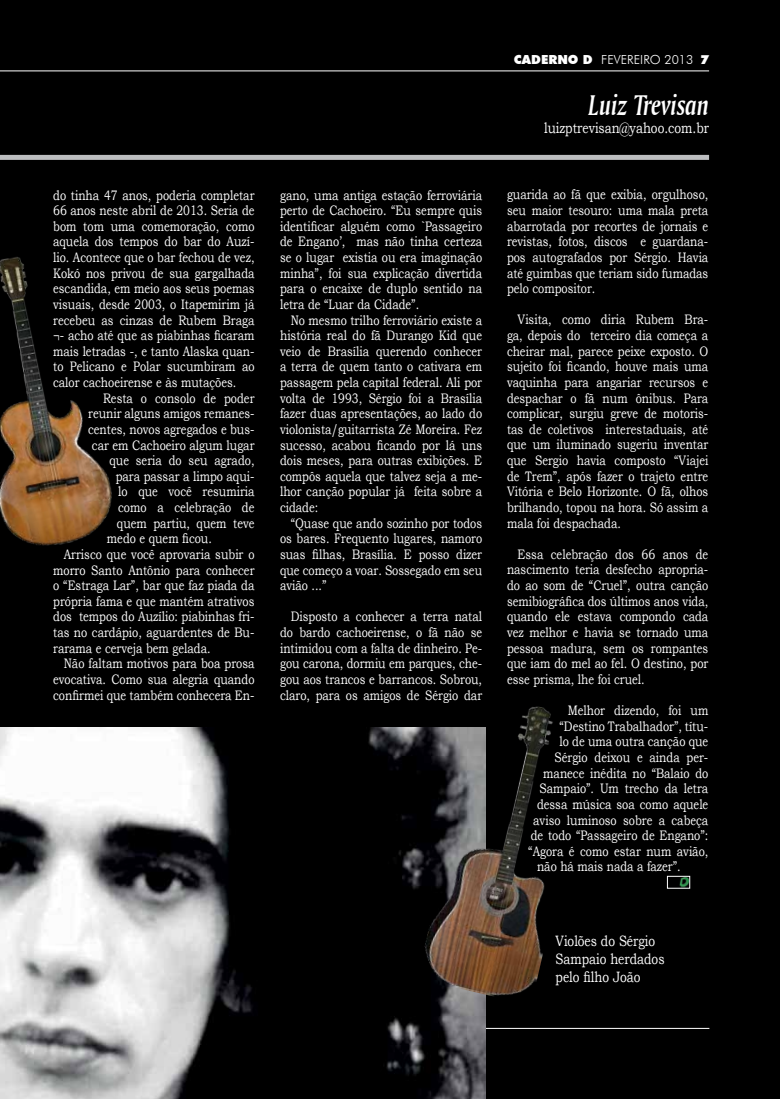
<style>
.page{position:relative;width:780px;height:1099px;background:#fff}
.page>*{position:absolute;margin:0;border:0;box-sizing:border-box;transform-origin:0 0}
.t1{font:30px "Amerigo BT Bold Italic A";color:#fff;scale:.8 1}
.t2{font:15px/18px "Bookman Old Style";color:#fff;scale:.8 1}
.t3{font:13.75px/15.6px "Bookman Old Style";color:#fff;text-align:justify;scale:.8 1}
.t4{font:300 12.5px "Futura BT";color:#fff}
.s1{font-weight:900}
</style>
<div class="page">
<div style="left:0;top:0;width:780px;height:1098px;background:#000"></div>
<img style="left:679px;top:878px;width:8px;height:8px">
<div style="left:667px;top:876px;width:22px;height:12px;border:1px solid #fff"></div>
<hr style="left:0;top:1028px;width:709px;height:1px;background:#fff">
<hr style="left:0;top:71px;width:709px;height:1px;background:#fff">
<div style="left:0;top:155px;width:709px;height:5px;background:#bcbec0"></div>
<img style="left:0;top:727px;width:485px;height:371px">
<img style="left:0;top:257px;width:112px;height:289px">
<img style="left:417px;top:706px;width:136px;height:299px">
<p class="t3" style="left:53px;top:187px;width:253px">do tinha 47 anos, poderia completar 66 anos neste abril de 2013. Seria de bom tom uma comemoração, como aquela dos tempos do bar do Auzí&shy;lio. Acontece que o bar fechou de vez, Kokó nos privou de sua gargalhada escandida, em meio aos seus poemas visuais, desde 2003, o Itapemirim já recebeu as cinzas de Rubem Braga ¬- acho até que as piabinhas ficaram mais letradas -, e tanto Alaska quan&shy;to Pelicano e Polar sucumbiram ao calor cachoeirense e às mutações.</p>
<p class="t3" style="left:103px;top:390px;width:191px">Resta o consolo de poder</p>
<p class="t3" style="left:88px;top:406px;width:209px">reunir alguns amigos remanes-</p>
<p class="t3" style="left:88px;top:421px;width:209px">centes, novos agregados e bus-</p>
<p class="t3" style="left:92px;top:437px;width:205px">car em Cachoeiro algum lugar</p>
<p class="t3" style="left:109px;top:453px;width:183px">que seria do seu agrado,</p>
<p class="t3" style="left:116px;top:468px;width:175px">para passar a limpo aqui-</p>
<p class="t3" style="left:118px;top:484px;width:172px">lo que você resumiria</p>
<p class="t3" style="left:118px;top:499px;width:172px">como a celebração de</p>
<p class="t3" style="left:117px;top:515px;width:173px">quem partiu, quem teve</p>
<p class="t3" style="left:107px;top:531px;width:133px">medo e quem ficou.</p>
<p class="t3" style="left:64px;top:546px;width:240px">Arrisco que você aprovaria subir o</p>
<p class="t3" style="left:53px;top:562px;width:253px">morro Santo Antônio para conhecer</p>
<p class="t3" style="left:53px;top:577px;width:253px">o “Estraga Lar”, bar que faz piada da</p>
<p class="t3" style="left:53px;top:593px;width:253px">própria fama e que mantém atrativos</p>
<p class="t3" style="left:53px;top:609px;width:253px">dos tempos do Auzílio: piabinhas fri-</p>
<p class="t3" style="left:53px;top:624px;width:253px">tas no cardápio, aguardentes de Bu-</p>
<p class="t3" style="left:53px;top:640px;width:198px">rarama e cerveja bem gelada.</p>
<p class="t3" style="left:64px;top:656px;width:240px">Não faltam motivos para boa prosa</p>
<p class="t3" style="left:53px;top:671px;width:253px">evocativa. Como sua alegria quando</p>
<p class="t3" style="left:53px;top:687px;width:253px">confirmei que também conhecera En-</p>
<p class="t3" style="left:280px;top:187px;width:254px">gano, uma antiga estação ferroviária perto de Cachoeiro. “Eu sempre quis identificar alguém como `Passageiro de Engano’, mas não tinha certeza se o lugar existia ou era imaginação minha”, foi sua explicação divertida para o encaixe de duplo sentido na letra de “Luar da Cidade”.</p>
<p class="t3" style="left:280px;top:312px;width:254px;text-indent:11px">No mesmo trilho ferroviário existe a história real do fã Durango Kid que veio de Brasília querendo conhecer a terra de quem tanto o cativara em passagem pela capital federal. Ali por volta de 1993, Sérgio foi a Brasília fazer duas apresentações, ao lado do violonista/guitarrista Zé Moreira. Fez sucesso, acabou ficando por lá uns dois meses, para outras exibições. E compôs aquela que talvez seja a me&shy;lhor canção popular já feita sobre a cidade:</p>
<p class="t3" style="left:280px;top:515px;width:254px;text-indent:11px">“Quase que ando sozinho por todos os bares. Frequento lugares, namoro suas filhas, Brasília. E posso dizer que começo a voar. Sossegado em seu avião ...”</p>
<p class="t3" style="left:280px;top:609px;width:254px;text-indent:11px">Disposto a conhecer a terra natal do bardo cachoeirense, o fã não se intimidou com a falta de dinheiro. Pe&shy;gou carona, dormiu em parques, che&shy;gou aos trancos e barrancos. Sobrou, claro, para os amigos de Sérgio dar</p>
<p class="t4" style="left:514px;top:52px;width:197px"><span class="s1">CADERNO D</span> FEVEREIRO 2013 <span class="s1">7</span></p>
<h1 class="t1" style="left:588px;top:87px;width:152px">Luiz Trevisan</h1>
<p class="t2" style="left:544px;top:119px;width:208px">luizptrevisan@yahoo.com.br</p>
<p class="t3" style="left:507px;top:187px;width:253px">guarida ao fã que exibia, orgulhoso, seu maior tesouro: uma mala preta abarrotada por recortes de jornais e revistas, fotos, discos e guardana&shy;pos autografados por Sérgio. Havia até guimbas que teriam sido fumadas pelo compositor.</p>
<p class="t3" style="left:507px;top:312px;width:253px;text-indent:11px">Visita, como diria Rubem Bra&shy;ga, depois do terceiro dia começa a cheirar mal, parece peixe exposto. O sujeito foi ficando, houve mais uma vaquinha para angariar recursos e despachar o fã num ônibus. Para complicar, surgiu greve de motoris&shy;tas de coletivos interestaduais, até que um iluminado sugeriu inventar que Sergio havia composto “Viajei de Trem”, após fazer o trajeto entre Vitória e Belo Horizonte. O fã, olhos brilhando, topou na hora. Só assim a mala foi despachada.</p>
<p class="t3" style="left:507px;top:546px;width:253px;text-indent:11px">Essa celebração dos 66 anos de nascimento teria desfecho apropria&shy;do ao som de “Cruel”, outra canção semibiográfica dos últimos anos vida, quando ele estava compondo cada vez melhor e havia se tornado uma pessoa madura, sem os rompantes que iam do mel ao fel. O destino, por esse prisma, lhe foi cruel.</p>
<p class="t3" style="left:567px;top:702px;width:177px">Melhor dizendo, foi um</p>
<p class="t3" style="left:559px;top:718px;width:187px">“Destino Trabalhador”, títu-</p>
<p class="t3" style="left:559px;top:734px;width:187px">lo de uma outra canção que</p>
<p class="t3" style="left:554px;top:749px;width:194px">Sérgio deixou e ainda per-</p>
<p class="t3" style="left:543px;top:765px;width:208px">manece inédita no “Balaio do</p>
<p class="t3" style="left:539px;top:780px;width:212px">Sampaio”. Um trecho da letra</p>
<p class="t3" style="left:537px;top:796px;width:216px">dessa música soa como aquele</p>
<p class="t3" style="left:533px;top:812px;width:220px">aviso luminoso sobre a cabeça</p>
<p class="t3" style="left:530px;top:827px;width:223px">de todo “Passageiro de Engano”:</p>
<p class="t3" style="left:528px;top:843px;width:227px">“Agora é como estar num avião,</p>
<p class="t3" style="left:537px;top:859px;width:181px">não há mais nada a fazer”.</p>
<p class="t2" style="left:555px;top:931px;width:138px">Violões do Sérgio<br>Sampaio herdados pelo filho João</p>
</div>
